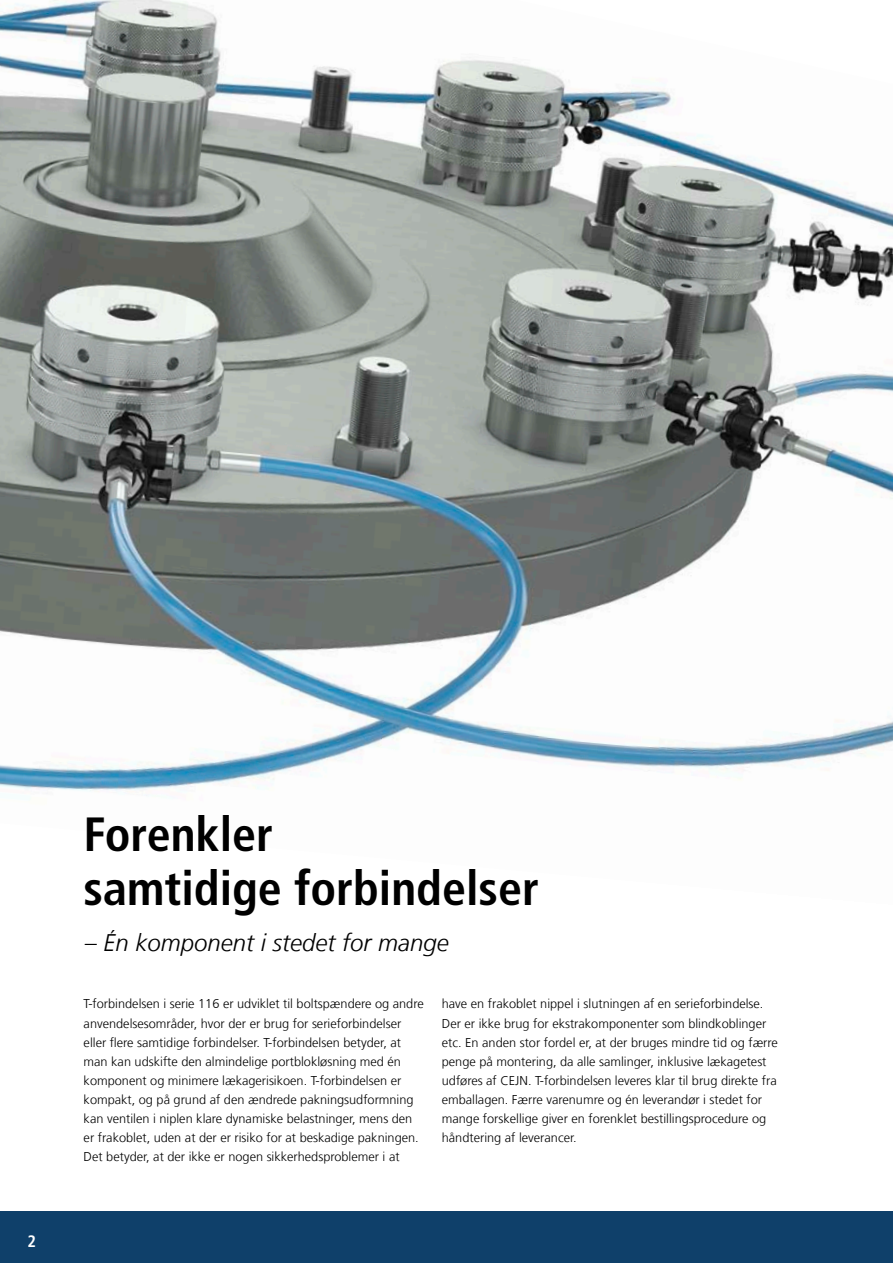
<style>
.page{position:relative;width:893px;height:1263px;background:#fff}
.page>*{position:absolute;margin:0;border:0;box-sizing:border-box;transform-origin:0 0}
.t1{font:700 condensed 48px/54px "Frutiger LT Com";color:#000}
.t2{font:italic 300 24px "Frutiger LT Com";color:#000}
.t3{font:700 condensed 16.5px "Frutiger LT Com";color:#fff}
.t4{font:300 12.75px/19.2px "Frutiger LT Com";color:#000}
</style>
<div class="page">
<div style="left:0;top:1212px;width:893px;height:51px;background:#0f406a"></div>
<img style="left:0;top:0;width:893px;height:796px">
<p class="t3" style="left:28px;top:1232px;width:10px">2</p>
<h1 class="t1" style="left:84px;top:808px;width:457px">Forenkler<br>samtidige forbindelser</h1>
<h2 class="t2" style="left:85px;top:929px;width:366px">– Én komponent i stedet for mange</h2>
<p class="t4" style="left:84px;top:994px;width:342px">T-forbindelsen i serie 116 er udviklet til boltspændere og andre anvendelsesområder, hvor der er brug for serieforbindelser eller flere samtidige forbindelser. T-forbindelsen betyder, at man kan udskifte den almindelige portblokløsning med én komponent og minimere lækagerisikoen. T-forbindelsen er kompakt, og på grund af den ændrede pakningsudformning kan ventilen i niplen klare dynamiske belastninger, mens den er frakoblet, uden at der er risiko for at beskadige pakningen.<br>Det betyder, at der ikke er nogen sikkerhedsproblemer i at</p>
<p class="t4" style="left:442px;top:994px;width:338px">have en frakoblet nippel i slutningen af en serieforbindelse.<br>Der er ikke brug for ekstrakomponenter som blindkoblinger etc. En anden stor fordel er, at der bruges mindre tid og færre penge på montering, da alle samlinger, inklusive lækagetest udføres af CEJN. T-forbindelsen leveres klar til brug direkte fra emballagen. Færre varenumre og én leverandør i stedet for mange forskellige giver en forenklet bestillingsprocedure og håndtering af leverancer.</p>
</div>
